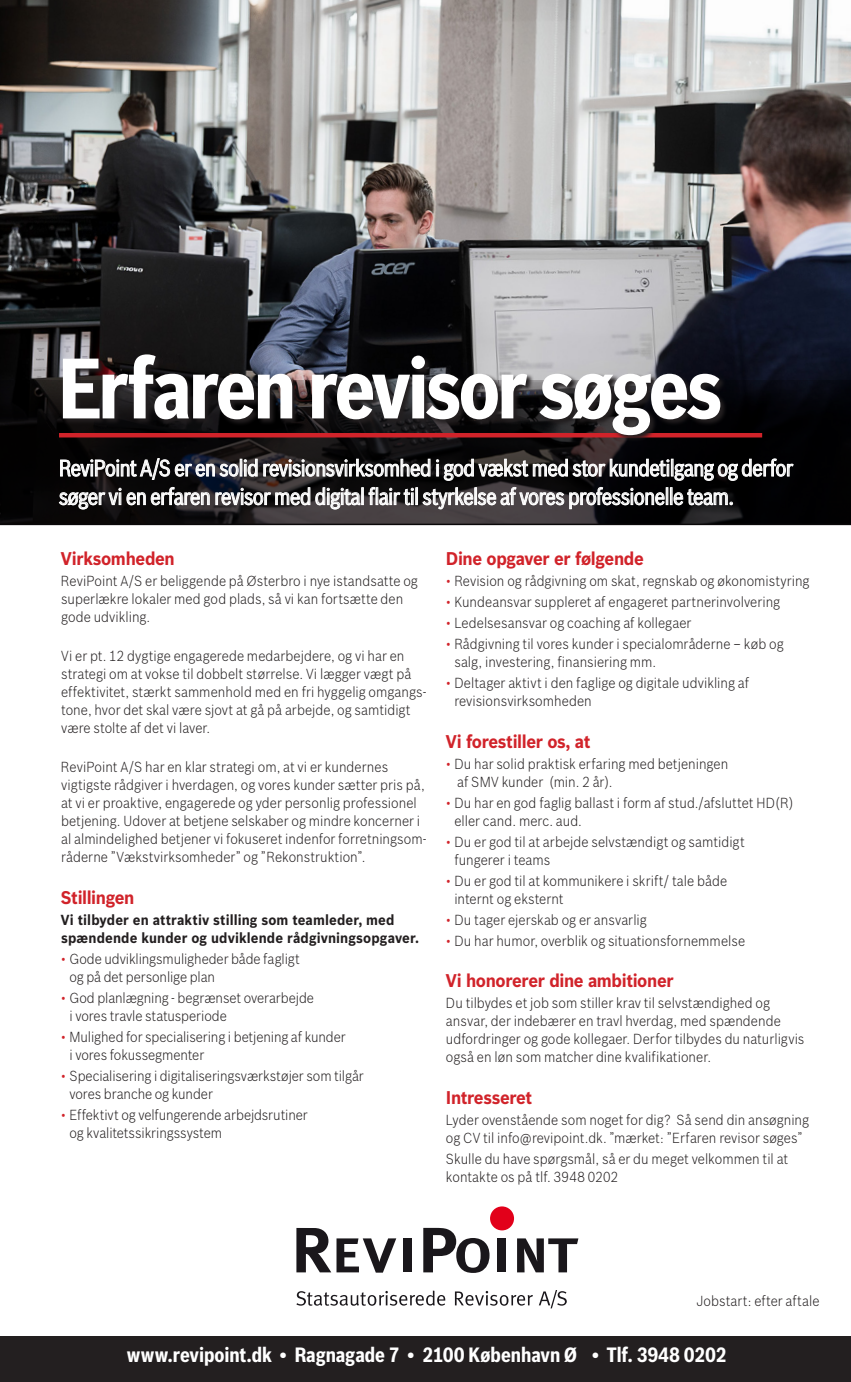
<style>
.page{position:relative;width:851px;height:1382px;background:#fff}
.page>*{position:absolute;margin:0;border:0;box-sizing:border-box;transform-origin:0 0}
.brødtekst{font:700 83.7px "Bosch Sans Cond";letter-spacing:-.035em;color:#fff}
.brødtekst-2{font:22.5px/28.5px "Bosch Sans Cond";letter-spacing:-.015em;color:#fff}
.indrykning{font:700 20.25px "Bosch Sans Cond";letter-spacing:-.005em;color:#fff}
.trekant_indryk{font:700 18px "Bosch Sans";letter-spacing:-.02em;color:#d1232a;scale:.92 1}
.trekant_indryk-2{font:300 14.25px/18px "Bosch Sans";color:#231f20;scale:.92 1}
.trekant_indryk-3{font:700 14.25px/18px "Bosch Sans";letter-spacing:.01em;color:#231f20;scale:.92 1}
.s1{color:#d1232a}
</style>
<div class="page">
<svg style="left:0;top:0;width:850px;height:381px;background:#797779"></svg>
<div style="left:0;top:1337px;width:850px;height:45px;background:#231f20"></div>
<svg style="left:296px;top:1290px;width:149px;height:16px"></svg>
<svg style="left:455px;top:1290px;width:111px;height:18px"></svg>
<svg style="left:296px;top:1228px;width:100px;height:45px"></svg>
<div style="left:402px;top:1238px;width:9px;height:34px;background:#1a171b"></div>
<svg style="left:423px;top:1228px;width:66px;height:45px"></svg>
<div style="left:497px;top:1238px;width:9px;height:34px;background:#1a171b"></div>
<svg style="left:517px;top:1238px;width:61px;height:34px"></svg>
<div style="left:490px;top:1206px;width:24px;height:24px;background:#e2001a;border-radius:50%"></div>
<svg style="left:0;top:381px;width:850px;height:144px;background:#0f0d0f"></svg>
<svg style="left:60px;top:458px;width:370px;height:22px;background:#545355"></svg>
<svg style="left:436px;top:458px;width:357px;height:23px;background:#4e4d4d"></svg>
<svg style="left:59px;top:487px;width:354px;height:22px;background:#5b595b"></svg>
<div style="left:415px;top:487px;width:3px;height:18px;border:1px solid #fff"></div>
<svg style="left:422px;top:487px;width:242px;height:22px;background:#646163"></svg>
<svg style="left:670px;top:487px;width:62px;height:18px"></svg>
<hr style="left:59px;top:433px;width:703px;height:4px;background:#d1232a">
<svg style="left:63px;top:354px;width:664px;height:88px;background:#33282b"></svg>
<p class="brødtekst" style="left:58px;top:337px;width:665px">Erfaren revisor søges</p>
<p class="brødtekst-2" style="left:59px;top:454px;width:735px">ReviPoint A/S er en solid revisionsvirksomhed i god vækst med stor kundetilgang og derfor søger vi en erfaren revisor med digital flair til styrkelse af vores professionelle team.</p>
<p class="trekant_indryk" style="left:61px;top:548px;width:125px">Virksomheden</p>
<p class="trekant_indryk-2" style="left:61px;top:572px;width:389px">ReviPoint A/S er beliggende på Østerbro i nye istandsatte og superlækre lokaler med god plads, så vi kan fortsætte den gode udvikling.</p>
<p class="trekant_indryk-2" style="left:61px;top:647px;width:398px">Vi er pt. 12 dygtige engagerede medarbejdere, og vi har en strategi om at vokse til dobbelt størrelse. Vi lægger vægt på effektivitet, stærkt sammenhold med en fri hyggelig omgangs&shy;tone, hvor det skal være sjovt at gå på arbejde, og samtidigt være stolte af det vi laver.</p>
<p class="trekant_indryk-2" style="left:61px;top:758px;width:399px">ReviPoint A/S har en klar strategi om, at vi er kundernes vigtigste rådgiver i hverdagen, og vores kunder sætter pris på, at vi er proaktive, engagerede og yder personlig professionel betjening. Udover at betjene selskaber og mindre koncerner i al almindelighed betjener vi fokuseret indenfor forretningsom&shy;råderne ”Vækstvirksomheder” og ”Rekonstruktion”.</p>
<p class="trekant_indryk" style="left:61px;top:886px;width:81px">Stillingen</p>
<p class="trekant_indryk-3" style="left:61px;top:911px;width:390px">Vi tilbyder en attraktiv stilling som teamleder, med spændende kunder og udviklende rådgivningsopgaver.</p>
<p class="trekant_indryk-2" style="left:69px;top:950px;width:252px;text-indent:-9px"><span class="s1">•</span> Gode udviklingsmuligheder både fagligt og på det personlige plan</p>
<p class="trekant_indryk-2" style="left:69px;top:989px;width:267px;text-indent:-9px"><span class="s1">•</span> God planlægning - begrænset overarbejde i vores travle statusperiode</p>
<p class="trekant_indryk-2" style="left:69px;top:1028px;width:302px;text-indent:-9px"><span class="s1">•</span> Mulighed for specialisering i betjening af kunder i vores fokussegmenter</p>
<p class="trekant_indryk-2" style="left:69px;top:1067px;width:321px;text-indent:-9px"><span class="s1">•</span> Specialisering i digitaliseringsværkstøjer som tilgår vores branche og kunder</p>
<p class="trekant_indryk-2" style="left:69px;top:1106px;width:260px;text-indent:-9px"><span class="s1">•</span> Effektivt og velfungerende arbejdsrutiner og kvalitetssikringssystem</p>
<p class="trekant_indryk" style="left:446px;top:547px;width:217px">Dine opgaver er følgende</p>
<p class="trekant_indryk-2" style="left:446px;top:571px;width:397px"><span class="s1">•</span> Revision og rådgivning om skat, regnskab og økonomistyring</p>
<p class="trekant_indryk-2" style="left:446px;top:592px;width:365px"><span class="s1">•</span> Kundeansvar suppleret af engageret partnerinvolvering</p>
<p class="trekant_indryk-2" style="left:446px;top:613px;width:268px"><span class="s1">•</span> Ledelsesansvar og coaching af kollegaer</p>
<p class="trekant_indryk-2" style="left:454px;top:634px;width:359px;text-indent:-9px"><span class="s1">•</span> Rådgivning til vores kunder i specialområderne – køb og salg, investering, finansiering mm.</p>
<p class="trekant_indryk-2" style="left:454px;top:673px;width:322px;text-indent:-9px"><span class="s1">•</span> Deltager aktivt i den faglige og digitale udvikling af revisionsvirksomheden</p>
<p class="trekant_indryk" style="left:446px;top:730px;width:159px">Vi forestiller os, at</p>
<p class="trekant_indryk-2" style="left:457px;top:754px;width:296px;text-indent:-11px"><span class="s1">•</span> Du har solid praktisk erfaring med betjeningen af SMV kunder (min. 2 år).</p>
<p class="trekant_indryk-2" style="left:454px;top:793px;width:370px;text-indent:-9px"><span class="s1">•</span> Du har en god faglig ballast i form af stud./afsluttet HD(R) eller cand. merc. aud.</p>
<p class="trekant_indryk-2" style="left:454px;top:832px;width:317px;text-indent:-9px"><span class="s1">•</span> Du er god til at arbejde selvstændigt og samtidigt fungerer i teams</p>
<p class="trekant_indryk-2" style="left:454px;top:871px;width:298px;text-indent:-9px"><span class="s1">•</span> Du er god til at kommunikere i skrift/ tale både internt og eksternt</p>
<p class="trekant_indryk-2" style="left:446px;top:910px;width:220px"><span class="s1">•</span> Du tager ejerskab og er ansvarlig</p>
<p class="trekant_indryk-2" style="left:446px;top:931px;width:327px"><span class="s1">•</span> Du har humor, overblik og situationsfornemmelse</p>
<p class="trekant_indryk" style="left:446px;top:970px;width:249px">Vi honorerer dine ambitioner</p>
<p class="trekant_indryk-2" style="left:446px;top:994px;width:391px">Du tilbydes et job som stiller krav til selvstændighed og ansvar, der indebærer en travl hverdag, med spændende udfordringer og gode kollegaer. Derfor tilbydes du naturligvis også en løn som matcher dine kvalifikationer.</p>
<p class="trekant_indryk" style="left:446px;top:1087px;width:95px">Intresseret</p>
<p class="trekant_indryk-2" style="left:446px;top:1111px;width:396px">Lyder ovenstående som noget for dig? Så send din ansøgning og CV til info@revipoint.dk. ”mærket: ”Erfaren revisor søges”</p>
<p class="trekant_indryk-2" style="left:446px;top:1150px;width:373px">Skulle du have spørgsmål, så er du meget velkommen til at kontakte os på tlf. 3948 0202</p>
<p class="trekant_indryk-2" style="left:696px;top:1292px;width:135px">Jobstart: efter aftale</p>
<p class="indrykning" style="left:127px;top:1343px;width:601px">www.revipoint.dk • Ragnagade 7 • 2100 København Ø • Tlf. 3948 0202</p>
</div>
